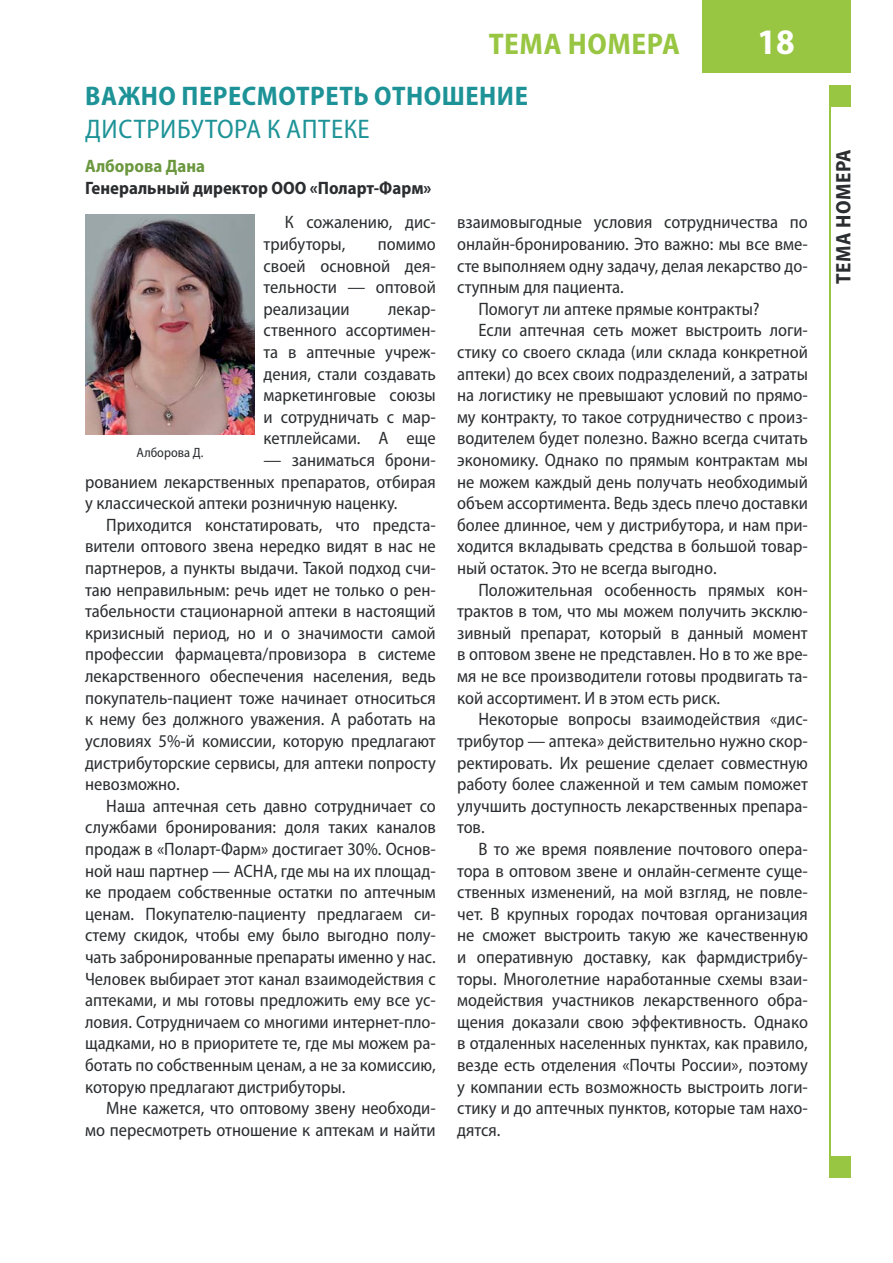
<style>
.page{position:relative;width:893px;height:1263px;background:#fff}
.page>*{position:absolute;margin:0;border:0;box-sizing:border-box;transform-origin:0 0}
.t1{font:700 semi-condensed 36px "Myriad Pro";color:#fff}
.t2{font:700 semi-condensed 30px "Myriad Pro";letter-spacing:.02em;color:#98c643}
.t3{font:700 semi-condensed 27px "Myriad Pro";letter-spacing:.02em;color:#1e9397}
.t4{font:semi-condensed 27px "Myriad Pro";letter-spacing:.02em;color:#1e9397}
.t5{font:700 semi-condensed 21px "Myriad Pro";letter-spacing:.025em;color:#2b2e30}
.t6{font:semi-condensed 18px/21.6px "Myriad Pro";color:#2b2e30;text-align:justify}
.t7{font:700 semi-condensed 18px "Myriad Pro";color:#2b2e30}
.t8{font:700 semi-condensed 18px "Myriad Pro";color:#6b983f}
.t9{font:semi-condensed 13.5px "Myriad Pro";color:#2b2e30}
</style>
<div class="page">
<div style="left:702px;top:0;width:148px;height:72px;background:#98c643"></div>
<hr style="left:829px;top:85px;width:1px;height:1093px;background:#98c643">
<div style="left:829px;top:85px;width:21px;height:21px;background:#98c643"></div>
<div style="left:829px;top:1157px;width:21px;height:21px;background:#98c643"></div>
<img style="left:85px;top:215px;width:170px;height:220px">
<h2 class="t2" style="left:489px;top:26px;width:193px">ТЕМА НОМЕРА</h2>
<h1 class="t1" style="left:757px;top:21px;width:39px">18</h1>
<h3 class="t3" style="left:85px;top:80px;width:444px">ВАЖНО ПЕРЕСМОТРЕТЬ ОТНОШЕНИЕ</h3>
<h3 class="t4" style="left:85px;top:118px;width:286px">ДИСТРИБУТОРА К АПТЕКЕ</h3>
<p class="t8" style="left:85px;top:155px;width:122px">Алборова Дана</p>
<p class="t7" style="left:85px;top:177px;width:348px">Генеральный директор ООО «Поларт-Фарм»</p>
<p class="t6" style="left:264px;top:213px;width:174px;text-indent:21px">К сожалению, дис&shy;трибуторы,</p>
<p class="t6" style="left:457px;top:213px;width:352px">взаимовыгодные условия сотрудничества по</p>
<p class="t6" style="left:457px;top:235px;width:352px">онлайн-бронированию. Это важно: мы все вме-</p>
<p class="t6" style="left:457px;top:257px;width:352px">сте выполняем одну задачу, делая лекарство до-</p>
<p class="t6" style="left:457px;top:278px;width:168px">ступным для пациента.</p>
<p class="t6" style="left:478px;top:300px;width:283px">Помогут ли аптеке прямые контракты?</p>
<p class="t6" style="left:478px;top:321px;width:331px">Если аптечная сеть может выстроить логи-</p>
<p class="t6" style="left:457px;top:343px;width:352px">стику со своего склада (или склада конкретной</p>
<p class="t6" style="left:457px;top:365px;width:352px">аптеки) до всех своих подразделений, а затраты</p>
<p class="t6" style="left:457px;top:386px;width:352px">на логистику не превышают условий по прямо-</p>
<p class="t6" style="left:457px;top:408px;width:352px">му контракту, то такое сотрудничество с произ-</p>
<p class="t6" style="left:457px;top:429px;width:352px">водителем будет полезно. Важно всегда считать</p>
<p class="t6" style="left:457px;top:451px;width:352px">экономику. Однако по прямым контрактам мы</p>
<p class="t6" style="left:457px;top:473px;width:352px">не можем каждый день получать необходимый</p>
<p class="t6" style="left:457px;top:494px;width:352px">объем ассортимента. Ведь здесь плечо доставки</p>
<p class="t6" style="left:457px;top:516px;width:352px">более длинное, чем у дистрибутора, и нам при-</p>
<p class="t6" style="left:457px;top:537px;width:352px">ходится вкладывать средства в большой товар-</p>
<p class="t6" style="left:457px;top:559px;width:261px">ный остаток. Это не всегда выгодно.</p>
<p class="t6" style="left:478px;top:581px;width:331px">Положительная особенность прямых кон-</p>
<p class="t6" style="left:457px;top:602px;width:352px">трактов в том, что мы можем получить эксклю-</p>
<p class="t6" style="left:457px;top:624px;width:352px">зивный препарат, который в данный момент</p>
<p class="t6" style="left:457px;top:645px;width:352px">в оптовом звене не представлен. Но в то же вре-</p>
<p class="t6" style="left:457px;top:667px;width:352px">мя не все производители готовы продвигать та-</p>
<p class="t6" style="left:457px;top:689px;width:264px">кой ассортимент. И в этом есть риск.</p>
<p class="t6" style="left:478px;top:710px;width:331px">Некоторые вопросы взаимодействия «дис-</p>
<p class="t6" style="left:457px;top:732px;width:352px">трибутор — аптека» действительно нужно скор-</p>
<p class="t6" style="left:457px;top:753px;width:352px">ректировать. Их решение сделает совместную</p>
<p class="t6" style="left:457px;top:775px;width:352px">работу более слаженной и тем самым поможет</p>
<p class="t6" style="left:457px;top:797px;width:352px">улучшить доступность лекарственных препара-</p>
<p class="t6" style="left:457px;top:818px;width:29px">тов.</p>
<p class="t6" style="left:478px;top:840px;width:331px">В то же время появление почтового опера-</p>
<p class="t6" style="left:457px;top:861px;width:352px">тора в оптовом звене и онлайн-сегменте суще-</p>
<p class="t6" style="left:457px;top:883px;width:352px">ственных изменений, на мой взгляд, не повле-</p>
<p class="t6" style="left:457px;top:905px;width:352px">чет. В крупных городах почтовая организация</p>
<p class="t6" style="left:457px;top:926px;width:352px">не сможет выстроить такую же качественную</p>
<p class="t6" style="left:457px;top:948px;width:352px">и оперативную доставку, как фармдистрибу-</p>
<p class="t6" style="left:457px;top:969px;width:352px">торы. Многолетние наработанные схемы взаи-</p>
<p class="t6" style="left:457px;top:991px;width:352px">модействия участников лекарственного обра-</p>
<p class="t6" style="left:457px;top:1013px;width:352px">щения доказали свою эффективность. Однако</p>
<p class="t6" style="left:457px;top:1034px;width:352px">в отдаленных населенных пунктах, как правило,</p>
<p class="t6" style="left:457px;top:1056px;width:352px">везде есть отделения «Почты России», поэтому</p>
<p class="t6" style="left:457px;top:1077px;width:352px">у компании есть возможность выстроить логи-</p>
<p class="t6" style="left:457px;top:1099px;width:352px">стику и до аптечных пунктов, которые там нахо-</p>
<p class="t6" style="left:457px;top:1121px;width:45px">дятся.</p>
<p class="t6" style="left:264px;top:235px;width:174px;text-indent:114px">помимо своей основной дея&shy;тельности — оптовой реализации</p>
<p class="t6" style="left:264px;top:300px;width:174px;text-indent:125px">лекар&shy;ственного ассортимен&shy;та в аптечные учреж&shy;дения, стали создавать маркетинговые союзы и сотрудничать с мар&shy;кетплейсами. А еще</p>
<p class="t6" style="left:85px;top:451px;width:352px;text-indent:179px">— заниматься брони&shy;рованием лекарственных препаратов, отбирая у классической аптеки розничную наценку.</p>
<p class="t6" style="left:85px;top:516px;width:352px;text-indent:21px">Приходится констатировать, что предста&shy;вители оптового звена нередко видят в нас не партнеров, а пункты выдачи. Такой подход счи&shy;таю неправильным: речь идет не только о рен&shy;табельности стационарной аптеки в настоящий кризисный период, но и о значимости самой профессии фармацевта/провизора в системе лекарственного обеспечения населения, ведь покупатель-пациент тоже начинает относиться к нему без должного уважения. А работать на условиях 5%-й комиссии, которую предлагают дистрибуторские сервисы, для аптеки попросту невозможно.</p>
<p class="t6" style="left:85px;top:797px;width:352px;text-indent:21px">Наша аптечная сеть давно сотрудничает со службами бронирования: доля таких каналов продаж в «Поларт-Фарм» достигает 30%. Основ&shy;ной наш партнер — АСНА, где мы на их площад&shy;ке продаем собственные остатки по аптечным ценам. Покупателю-пациенту предлагаем си&shy;стему скидок, чтобы ему было выгодно полу&shy;чать забронированные препараты именно у нас.<br>Человек выбирает этот канал взаимодействия с аптеками, и мы готовы предложить ему все ус&shy;ловия. Сотрудничаем со многими интернет-пло&shy;щадками, но в приоритете те, где мы можем ра&shy;ботать по собственным ценам, а не за комиссию, которую предлагают дистрибуторы.</p>
<p class="t6" style="left:85px;top:1099px;width:352px;text-align:right">Мне кажется, что оптовому звену необходи&shy;мо пересмотреть отношение к аптекам и найти</p>
<p class="t9" style="left:137px;top:447px;width:68px">Алборова Д.</p>
<p class="t5" style="left:831px;top:284px;width:137px;rotate:-90deg">ТЕМА НОМЕРА</p>
</div>
